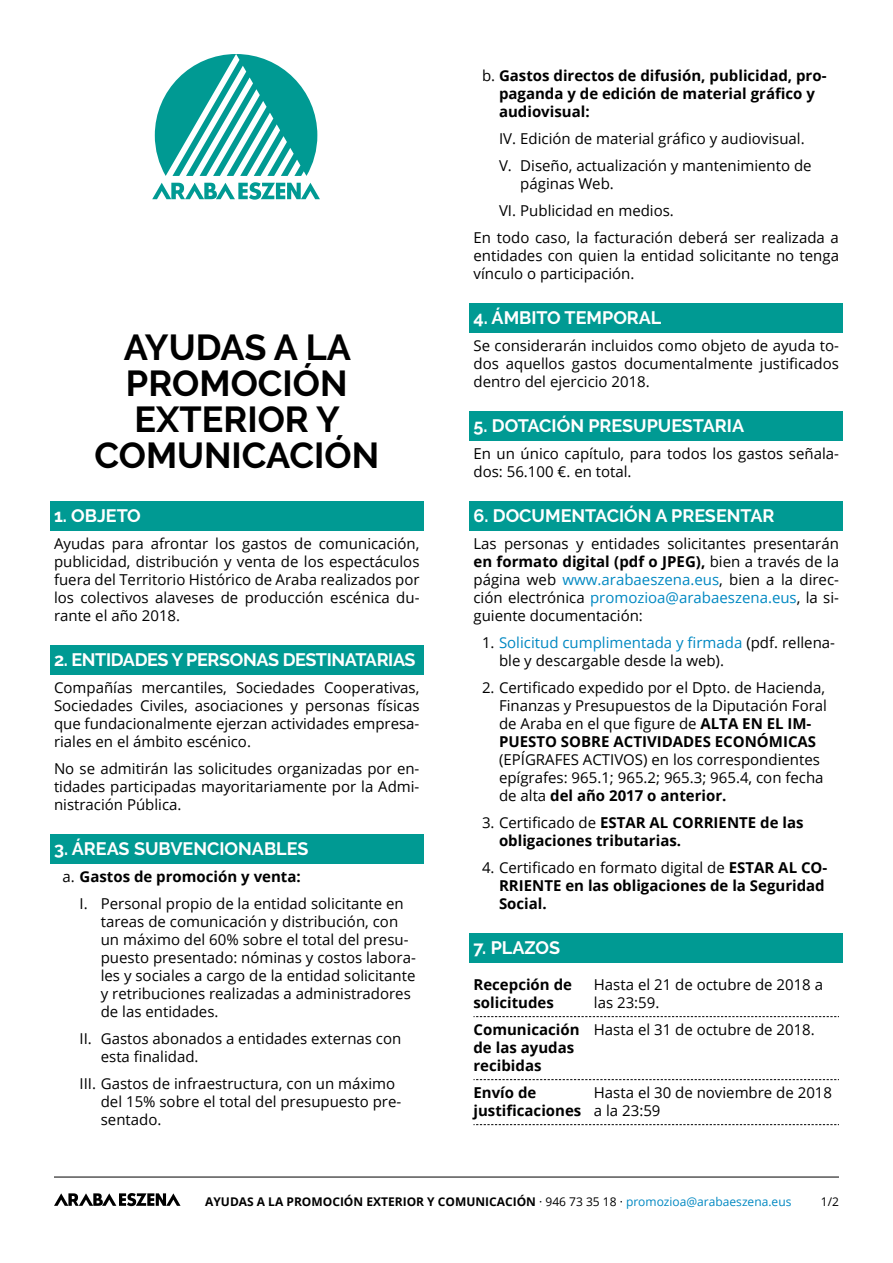
<style>
.page{position:relative;width:893px;height:1263px;background:#fff}
.page>*{position:absolute;margin:0;border:0;box-sizing:border-box;transform-origin:0 0}
.t1{font:700 36px/36px "Raleway";color:#000;text-align:center}
.t2{font:700 18px "Raleway";color:#fff}
.t3{font:700 18px "Raleway";letter-spacing:-.02em;color:#fff}
.t4{font:15px/18px "Open Sans";color:#000}
.t5{font:700 15px/18px "Open Sans";color:#000}
.t6{font:700 12px "Open Sans";color:#000}
.t7{font:12px "Open Sans";color:#000}
.s1{font-weight:700}
.s2{font-weight:400}
.s3{color:#0088c2}
.s4{font-weight:400;color:#0088c2}
</style>
<div class="page">
<hr style="left:54px;top:1177px;width:785px;height:1px;background:#000">
<svg style="left:54px;top:1193px;width:127px;height:13px"></svg>
<div style="left:50px;top:501px;width:374px;height:29px;background:#009a93"></div>
<div style="left:50px;top:645px;width:374px;height:29px;background:#009a93"></div>
<div style="left:50px;top:834px;width:374px;height:29px;background:#009a93"></div>
<div style="left:469px;top:303px;width:374px;height:29px;background:#009a93"></div>
<div style="left:469px;top:411px;width:374px;height:29px;background:#009a93"></div>
<div style="left:469px;top:501px;width:374px;height:29px;background:#009a93"></div>
<div style="left:469px;top:933px;width:374px;height:29px;background:#009a93"></div>
<svg style="left:473px;top:1016px;width:366px;height:1px"></svg>
<svg style="left:473px;top:1079px;width:366px;height:1px"></svg>
<svg style="left:473px;top:1124px;width:366px;height:1px"></svg>
<svg style="left:152px;top:54px;width:168px;height:146px"></svg>
<h1 class="t1" style="left:94px;top:330px;width:286px">AYUDAS A LA<br>PROMOCIÓN<br>EXTERIOR Y<br>COMUNICACIÓN</h1>
<p class="t2" style="left:54px;top:505px;width:88px">1. OBJETO</p>
<p class="t4" style="left:54px;top:534px;width:367px;text-align:justify">Ayudas para afrontar los gastos de comunicación, publicidad, distribución y venta de los espectáculos fuera del Territorio Histórico de Araba realizados por los colectivos alaveses de producción escénica du&shy;rante el año 2018.</p>
<p class="t3" style="left:54px;top:649px;width:363px">2. ENTIDADES Y PERSONAS DESTINATARIAS</p>
<p class="t4" style="left:54px;top:678px;width:367px;text-align:justify">Compañías mercantiles, Sociedades Cooperativas, Sociedades Civiles, asociaciones y personas físicas que fundacionalmente ejerzan actividades empresa&shy;riales en el ámbito escénico.</p>
<p class="t4" style="left:54px;top:759px;width:367px;text-align:justify">No se admitirán las solicitudes organizadas por en&shy;tidades participadas mayoritariamente por la Admi&shy;nistración Pública.</p>
<p class="t2" style="left:54px;top:838px;width:256px">3. ÁREAS SUBVENCIONABLES</p>
<p class="t4" style="left:80px;top:863px;width:326px;line-height:27px;text-indent:-17px">a. <span class="s1">Gastos de promoción y venta:<br></span>I. Personal propio de la entidad solicitante en</p>
<p class="t4" style="left:101px;top:912px;width:317px">tareas de comunicación y distribución, con un máximo del 60% sobre el total del presu&shy;puesto presentado: nóminas y costos labora&shy;les y sociales a cargo de la entidad solicitante y retribuciones realizadas a administradores de las entidades.</p>
<p class="t4" style="left:101px;top:1029px;width:302px;text-indent:-21px">II. Gastos abonados a entidades externas con esta finalidad.</p>
<p class="t4" style="left:101px;top:1074px;width:302px;text-indent:-21px">III. Gastos de infraestructura, con un máximo del 15% sobre el total del presupuesto pre&shy;sentado.</p>
<p class="t5" style="left:499px;top:66px;width:329px;text-indent:-17px"><span class="s2">b.</span> Gastos directos de difusión, publicidad, pro&shy;paganda y de edición de material gráfico y audiovisual:</p>
<p class="t4" style="left:499px;top:125px;width:314px;line-height:27px">IV. Edición de material gráfico y audiovisual.<br>V. Diseño, actualización y mantenimiento de</p>
<p class="t4" style="left:520px;top:174px;width:95px">páginas Web.</p>
<p class="t4" style="left:499px;top:201px;width:176px">VI. Publicidad en medios.</p>
<p class="t4" style="left:473px;top:228px;width:367px">En todo caso, la facturación deberá ser realizada a</p>
<p class="t4" style="left:473px;top:246px;width:367px">entidades con quien la entidad solicitante no tenga vínculo o participación.</p>
<p class="t2" style="left:473px;top:307px;width:189px">4. ÁMBITO TEMPORAL</p>
<p class="t4" style="left:473px;top:336px;width:367px;text-align:justify">Se considerarán incluidos como objeto de ayuda to&shy;dos aquellos gastos documentalmente justificados dentro del ejercicio 2018.</p>
<p class="t2" style="left:473px;top:415px;width:272px">5. DOTACIÓN PRESUPUESTARIA</p>
<p class="t4" style="left:473px;top:444px;width:367px">En un único capítulo, para todos los gastos señala&shy;dos: 56.100 €. en total.</p>
<p class="t2" style="left:473px;top:505px;width:302px">6. DOCUMENTACIÓN A PRESENTAR</p>
<p class="t4" style="left:473px;top:534px;width:367px;text-align:justify">Las personas y entidades solicitantes presentarán <span class="s1">en formato digital (pdf o JPEG),</span> bien a través de la página web <span class="s3">www.arabaeszena.eus</span>, bien a la direc&shy;ción electrónica <span class="s3">promozioa@arabaeszena.eus</span>, la si&shy;guiente documentación:</p>
<p class="t4" style="left:499px;top:633px;width:338px;text-indent:-17px">1. <span class="s3">Solicitud cumplimentada y firmada</span> (pdf. rellena&shy;ble y descargable desde la web).</p>
<p class="t4" style="left:499px;top:678px;width:329px;text-indent:-17px">2. Certificado expedido por el Dpto. de Hacienda, Finanzas y Presupuestos de la Diputación Foral de Araba en el que figure de <span class="s1">ALTA EN EL IM-PUESTO SOBRE ACTIVIDADES ECONÓMICAS</span></p>
<p class="t4" style="left:499px;top:750px;width:326px">(EPÍGRAFES ACTIVOS) en los correspondientes epígrafes: 965.1; 965.2; 965.3; 965.4, con fecha de alta <span class="s1">del año 2017 o anterior.</span></p>
<p class="t5" style="left:499px;top:813px;width:306px;text-indent:-17px"><span class="s2">3. Certificado de</span> ESTAR AL CORRIENTE de las obligaciones tributarias.</p>
<p class="t5" style="left:499px;top:858px;width:330px;text-indent:-17px"><span class="s2">4. Certificado en formato digital de</span> ESTAR AL CO-<br>RRIENTE en las obligaciones de la Seguridad<br>Social.</p>
<p class="t2" style="left:473px;top:937px;width:88px">7. PLAZOS</p>
<p class="t5" style="left:473px;top:975px;width:100px">Recepción de solicitudes</p>
<p class="t4" style="left:594px;top:975px;width:231px">Hasta el 21 de octubre de 2018 a las 23:59.</p>
<p class="t5" style="left:473px;top:1020px;width:108px">Comunicación de las ayudas recibidas</p>
<p class="t4" style="left:594px;top:1020px;width:222px">Hasta el 31 de octubre de 2018.</p>
<p class="t5" style="left:473px;top:1083px;width:109px">Envío de justificaciones</p>
<p class="t4" style="left:594px;top:1083px;width:240px">Hasta el 30 de noviembre de 2018 a la 23:59</p>
<p class="t6" style="left:205px;top:1193px;width:588px">AYUDAS A LA PROMOCIÓN EXTERIOR Y COMUNICACIÓN <span class="s2">· 946 73 35 18 ·</span> <span class="s4">promozioa@arabaeszena.eus</span></p>
<p class="t7" style="left:821px;top:1193px;width:20px">1/2</p>
</div>
